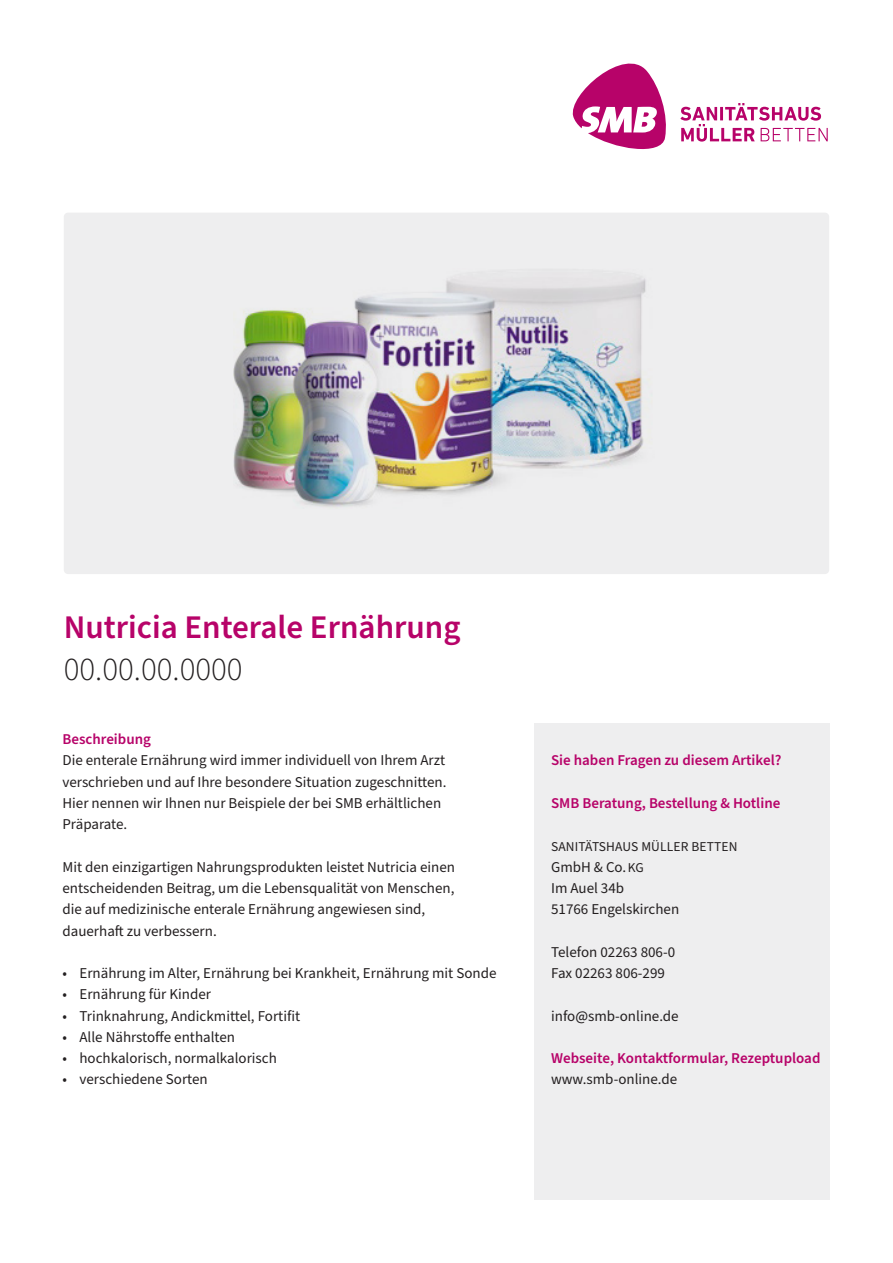
<style>
.page{position:relative;width:893px;height:1263px;background:#fff}
.page>*{position:absolute;margin:0;border:0;box-sizing:border-box;transform-origin:0 0}
._01_H1{font:600 33px "Source Sans Pro";color:#b70369}
._01_H1-2{font:300 33px "Source Sans Pro";color:#231f20}
._02_G1{font:15px/21.3px "Source Sans Pro";color:#231f20}
._02_G1-2{font:600 15px "Source Sans Pro";color:#b70369}
._02_G1-3{font:13.5px "Source Sans Pro";letter-spacing:.01em;color:#231f20}
.s1{font-size:13.5px}
</style>
<div class="page">
<div style="left:534px;top:723px;width:295px;height:476px;background:#eeeeef"></div>
<svg style="left:572px;top:63px;width:94px;height:86px"></svg>
<svg style="left:680px;top:103px;width:148px;height:39px"></svg>
<div style="left:64px;top:213px;width:765px;height:361px;background:#eeeeef;border-radius:4px"></div>
<img style="left:233px;top:277px;width:417px;height:230px">
<p class="_01_H1" style="left:64px;top:605px;width:398px">Nutricia Enterale Ernährung</p>
<p class="_01_H1-2" style="left:64px;top:647px;width:180px">00.00.00.0000</p>
<p class="_02_G1-2" style="left:62px;top:729px;width:90px">Beschreibung</p>
<p class="_02_G1" style="left:62px;top:750px;width:386px">Die enterale Ernährung wird immer individuell von Ihrem Arzt verschrieben und auf Ihre besondere Situation zugeschnitten.<br>Hier nennen wir Ihnen nur Beispiele der bei SMB erhältlichen Präparate.</p>
<p class="_02_G1" style="left:62px;top:857px;width:394px">Mit den einzigartigen Nahrungsprodukten leistet Nutricia einen</p>
<p class="_02_G1" style="left:62px;top:878px;width:393px">entscheidenden Beitrag, um die Lebensqualität von Menschen, die auf medizinische enterale Ernährung angewiesen sind, dauerhaft zu verbessern.</p>
<p class="_02_G1" style="left:62px;top:963px;width:435px">• Ernährung im Alter, Ernährung bei Krankheit, Ernährung mit Sonde</p>
<p class="_02_G1" style="left:62px;top:984px;width:150px">• Ernährung für Kinder</p>
<p class="_02_G1" style="left:62px;top:1005px;width:239px">• Trinknahrung, Andickmittel, Fortifit</p>
<p class="_02_G1" style="left:62px;top:1027px;width:174px">• Alle Nährstoffe enthalten</p>
<p class="_02_G1" style="left:62px;top:1048px;width:216px">• hochkalorisch, normalkalorisch</p>
<p class="_02_G1" style="left:62px;top:1069px;width:147px">• verschiedene Sorten</p>
<p class="_02_G1-2" style="left:551px;top:750px;width:232px">Sie haben Fragen zu diesem Artikel?</p>
<p class="_02_G1-2" style="left:551px;top:793px;width:231px">SMB Beratung, Bestellung &amp; Hotline</p>
<p class="_02_G1-3" style="left:551px;top:837px;width:188px">SANITÄTSHAUS MÜLLER BETTEN</p>
<p class="_02_G1" style="left:551px;top:857px;width:130px">GmbH &amp; Co. <span class="s1">KG<br></span>Im Auel 34b<br>51766 Engelskirchen</p>
<p class="_02_G1" style="left:551px;top:942px;width:126px">Telefon 02263 806-0</p>
<p class="_02_G1" style="left:551px;top:963px;width:115px">Fax 02263 806-299</p>
<p class="_02_G1" style="left:551px;top:1005px;width:129px">info@smb-online.de</p>
<p class="_02_G1-2" style="left:551px;top:1048px;width:271px">Webseite, Kontaktformular, Rezeptupload</p>
<p class="_02_G1" style="left:551px;top:1069px;width:128px">www.smb-online.de</p>
</div>
